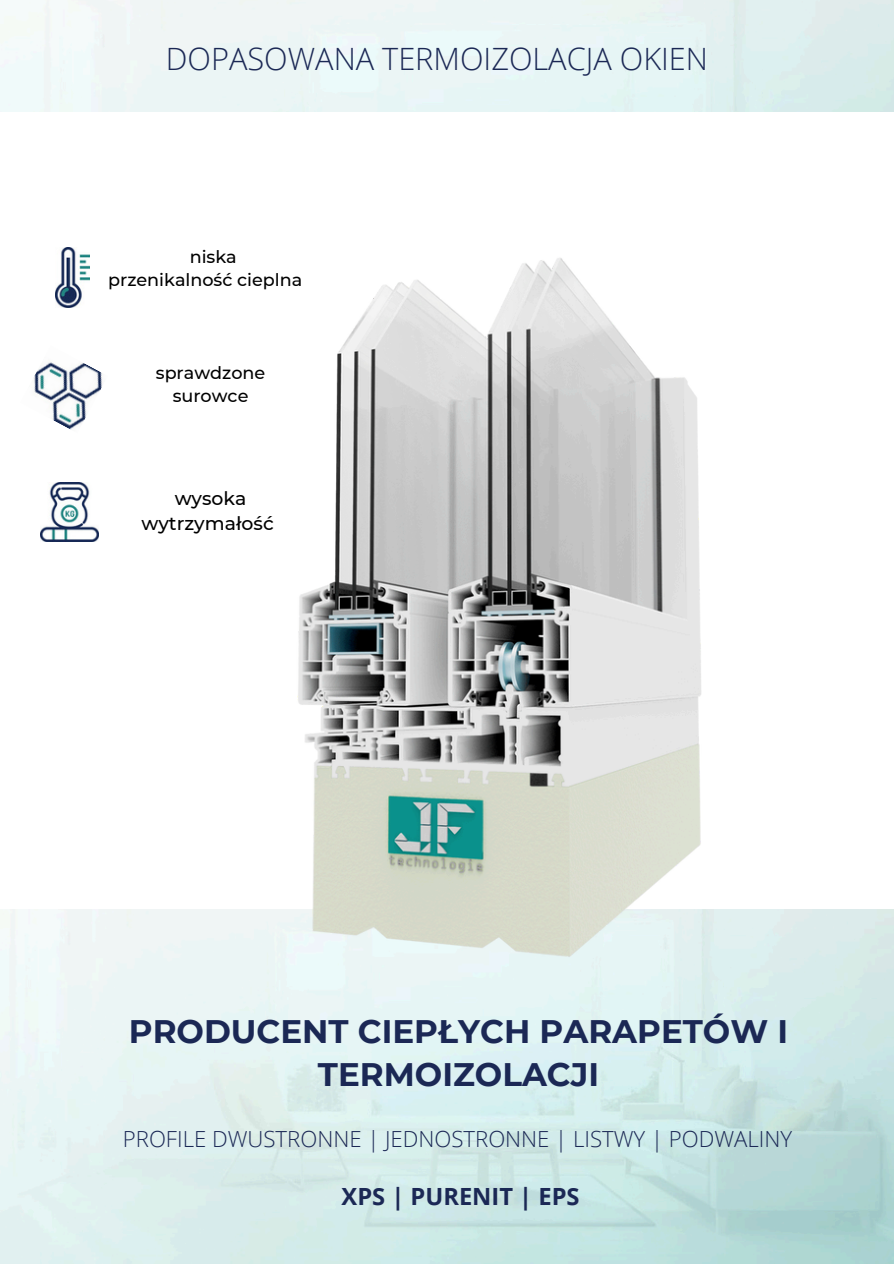
<style>
.page{position:relative;width:894px;height:1264px;background:#fff}
.page>*{position:absolute;margin:0;border:0;box-sizing:border-box;transform-origin:0 0}
.t1{font:700 32.55px/42.8px "Montserrat";color:#1b2855;text-align:center}
.t2{font:300 30.75px "Open Sans";color:#1b2855}
.t3{font:700 23.7px "Open Sans";color:#1b2855}
.t4{font:300 22.2px "Open Sans";color:#1b2855}
.t5{font:500 18.9px "Montserrat";color:#000}
.t6{font:500 17.55px/22.5px "Montserrat";color:#000;text-align:center}
</style>
<div class="page">
<img style="left:41px;top:482px;width:57px;height:59px">
<img style="left:34px;top:362px;width:69px;height:68px">
<img style="left:56px;top:247px;width:33px;height:60px">
<img style="left:108px;top:258px;width:751px;height:737px">
<p class="t2" style="left:166px;top:37px;width:543px">DOPASOWANA TERMOIZOLACJA OKIEN</p>
<p class="t6" style="left:190px;top:246px;width:49px">niska</p>
<p class="t6" style="left:108px;top:268px;width:196px">przenikalność cieplna</p>
<p class="t6" style="left:156px;top:362px;width:111px">sprawdzone surowce</p>
<p class="t5" style="left:175px;top:487px;width:73px">wysoka</p>
<h1 class="t5" style="left:141px;top:511px;width:134px">wytrzymałość</h1>
<p class="t1" style="left:129px;top:1010px;width:660px">PRODUCENT CIEPŁYCH PARAPETÓW I<br>TERMOIZOLACJI</p>
<p class="t4" style="left:123px;top:1123px;width:670px">PROFILE DWUSTRONNE | JEDNOSTRONNE | LISTWY | PODWALINY</p>
<h4 class="t3" style="left:341px;top:1179px;width:239px">XPS | PURENIT | EPS</h4>
</div>
